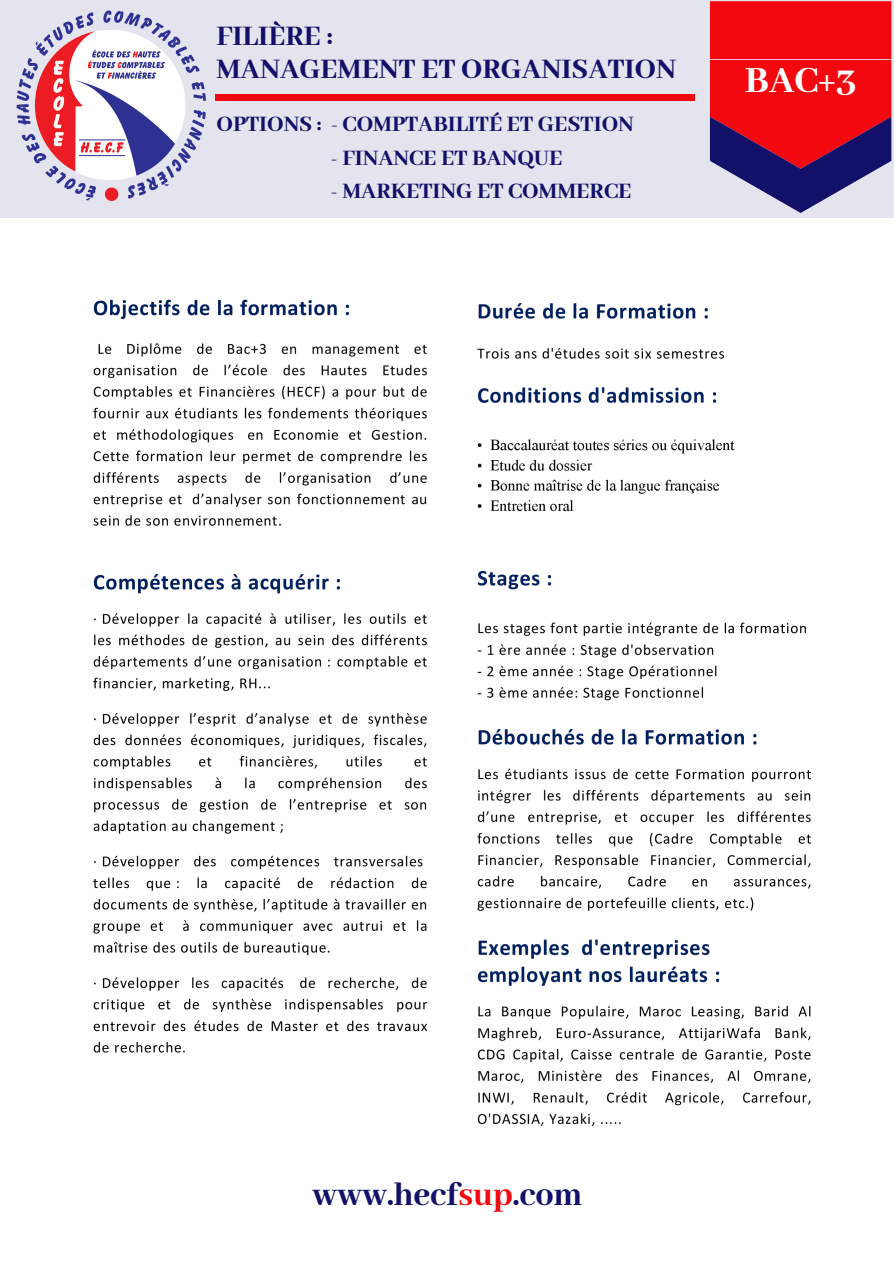
<style>
.page{position:relative;width:894px;height:1264px;background:#fff}
.page>*{position:absolute;margin:0;border:0;box-sizing:border-box;transform-origin:0 0}
.t1{font:800 40.2px "Abhaya Libre";color:#fff}
.t2{font:800 36px "Abhaya Libre";color:#121069}
.t3{font:800 30.75px/33.9px "Abhaya Libre";color:#121069}
.t4{font:800 24px "Abhaya Libre";color:#121069}
.s1{color:#f4080f}
</style>
<div class="page">
<div style="left:0;top:0;width:893px;height:218px;background:#e4e4ee"></div>
<div style="left:215px;top:94px;width:479px;height:6px;background:#f4080f"></div>
<svg style="left:709px;top:1px;width:182px;height:212px;background:#c3273f"></svg>
<img style="left:16px;top:10px;width:190px;height:191px">
<img style="left:93px;top:299px;width:718px;height:828px">
<p class="t3" style="left:216px;top:20px;width:461px">FILIÈRE :<br>MANAGEMENT ET ORGANISATION</p>
<p class="t4" style="left:216px;top:111px;width:418px">OPTIONS : - COMPTABILITÉ ET GESTION</p>
<p class="t4" style="left:331px;top:144px;width:233px">- FINANCE ET BANQUE</p>
<p class="t4" style="left:331px;top:178px;width:302px">- MARKETING ET COMMERCE</p>
<h1 class="t1" style="left:744px;top:58px;width:113px">BAC+3</h1>
<h2 class="t2" style="left:312px;top:1175px;width:271px">www.hecf<span class="s1">sup</span>.com</h2>
</div>
